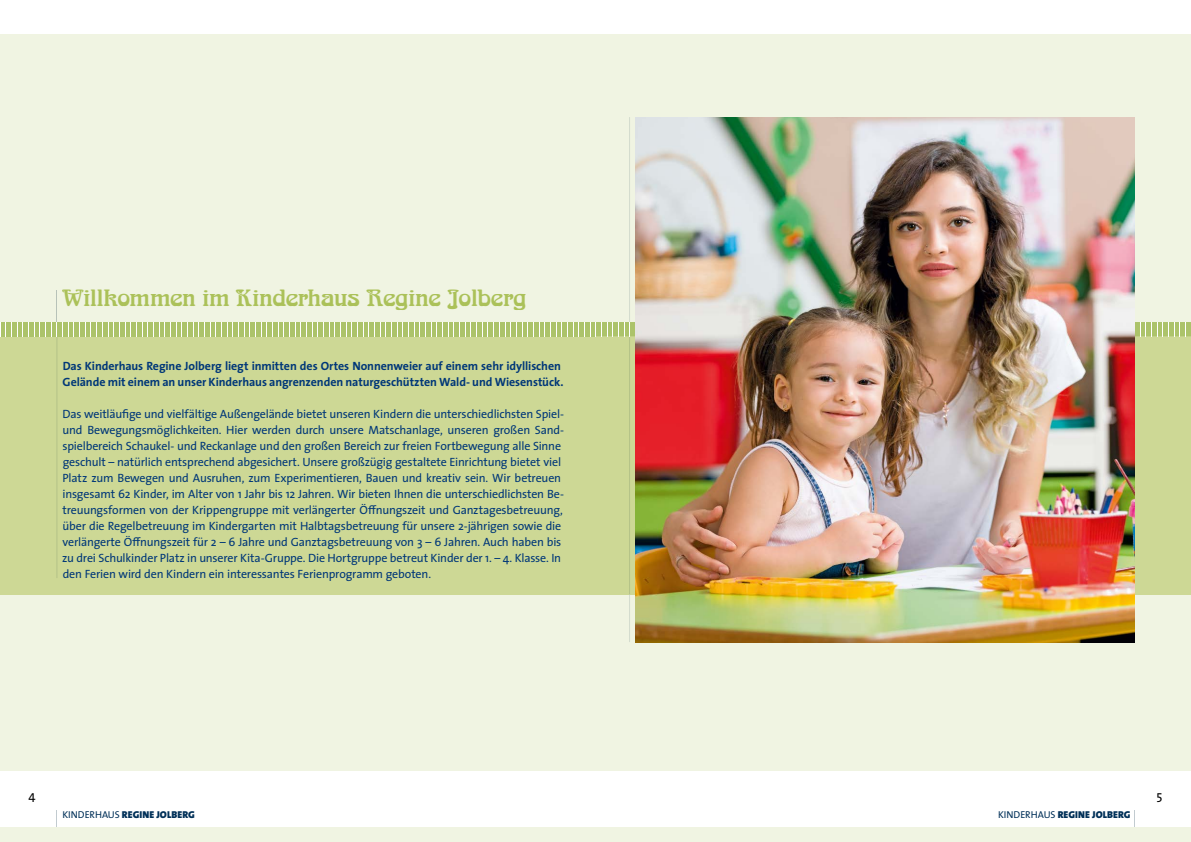
<style>
.page{position:relative;width:1191px;height:842px;background:#fff}
.page>*{position:absolute;margin:0;border:0;box-sizing:border-box;transform-origin:0 0}
.t1{font:23px "Arnold Boecklin Std";letter-spacing:-.005em;color:#abc159}
.t2{font:13px "The Sans Regular Caps";color:#000}
.t3{font:12px/16px "The Sans";letter-spacing:-.015em;color:#003778}
.t4{font:700 12px/16px "The Sans";letter-spacing:-.005em;color:#003778}
.t5{font:10px "The Sans Black Caps";letter-spacing:.01em;color:#003058}
.s1{font-family:"The Sans Regular Caps"}
</style>
<div class="page">
<div style="left:0;top:34px;width:1191px;height:736px;background:#f0f4e2"></div>
<hr style="left:1134px;top:811px;width:1px;height:31px;background:#c2cbd0">
<div style="left:595px;top:828px;width:596px;height:14px;background:#f0f4e2"></div>
<div style="left:595px;top:322px;width:596px;height:272px;background:#cdd895"></div>
<hr style="left:57px;top:811px;width:1px;height:31px;background:#c2cbd0">
<div style="left:0;top:828px;width:595px;height:14px;background:#f0f4e2"></div>
<div style="left:0;top:322px;width:595px;height:272px;background:#cdd895"></div>
<hr style="left:629px;top:117px;width:1px;height:205px;background:#b7c2b8">
<hr style="left:629px;top:594px;width:1px;height:48px;background:#b7c2b8">
<hr style="left:629px;top:336px;width:1px;height:258px;background:#9bac7b">
<hr style="left:57px;top:290px;width:1px;height:32px;background:#b7c2b8">
<hr style="left:57px;top:336px;width:1px;height:242px;background:#9bac7b">
<svg style="left:0;top:322px;width:1191px;height:14px;background:#bacd84"></svg>
<img style="left:635px;top:117px;width:499px;height:525px">
<h1 class="t1" style="left:62px;top:285px;width:465px">Willkommen im Kinderhaus Regine Jolberg</h1>
<p class="t4" style="left:63px;top:358px;width:502px">Das Kinderhaus Regine Jolberg liegt inmitten des Ortes Nonnenweier auf einem sehr idyllischen<br>Gelände mit einem an unser Kinderhaus angrenzenden naturgeschützten Wald- und Wiesenstück.</p>
<p class="t3" style="left:62px;top:406px;width:503px">Das weitläufige und vielfältige Außengelände bietet unseren Kindern die unterschiedlichsten Spiel&shy;und Bewegungsmöglichkeiten. Hier werden durch unsere Matschanlage, unseren großen Sand&shy;spielbereich Schaukel- und Reckanlage und den großen Bereich zur freien Fortbewegung alle Sinne geschult – natürlich entsprechend abgesichert. Unsere großzügig gestaltete Einrichtung bietet viel Platz zum Bewegen und Ausruhen, zum Experimentieren, Bauen und kreativ sein. Wir betreuen insgesamt 62 Kinder, im Alter von 1 Jahr bis 12 Jahren. Wir bieten Ihnen die unterschiedlichsten Be&shy;treuungsformen von der Krippengruppe mit verlängerter Öffnungszeit und Ganztagesbetreuung, über die Regelbetreuung im Kindergarten mit Halbtagsbetreuung für unsere 2-jährigen sowie die verlängerte Öffnungszeit für 2 – 6 Jahre und Ganztagsbetreuung von 3 – 6 Jahren. Auch haben bis zu drei Schulkinder Platz in unserer Kita-Gruppe. Die Hortgruppe betreut Kinder der 1. – 4. Klasse. In den Ferien wird den Kindern ein interessantes Ferienprogramm geboten.</p>
<p class="t2" style="left:28px;top:790px;width:9px">4</p>
<p class="t2" style="left:1156px;top:790px;width:8px">5</p>
<p class="t5" style="left:62px;top:806px;width:134px"><span class="s1">KINDERHAUS</span> REGINE JOLBERG</p>
<p class="t5" style="left:998px;top:806px;width:134px"><span class="s1">KINDERHAUS</span> REGINE JOLBERG</p>
</div>
